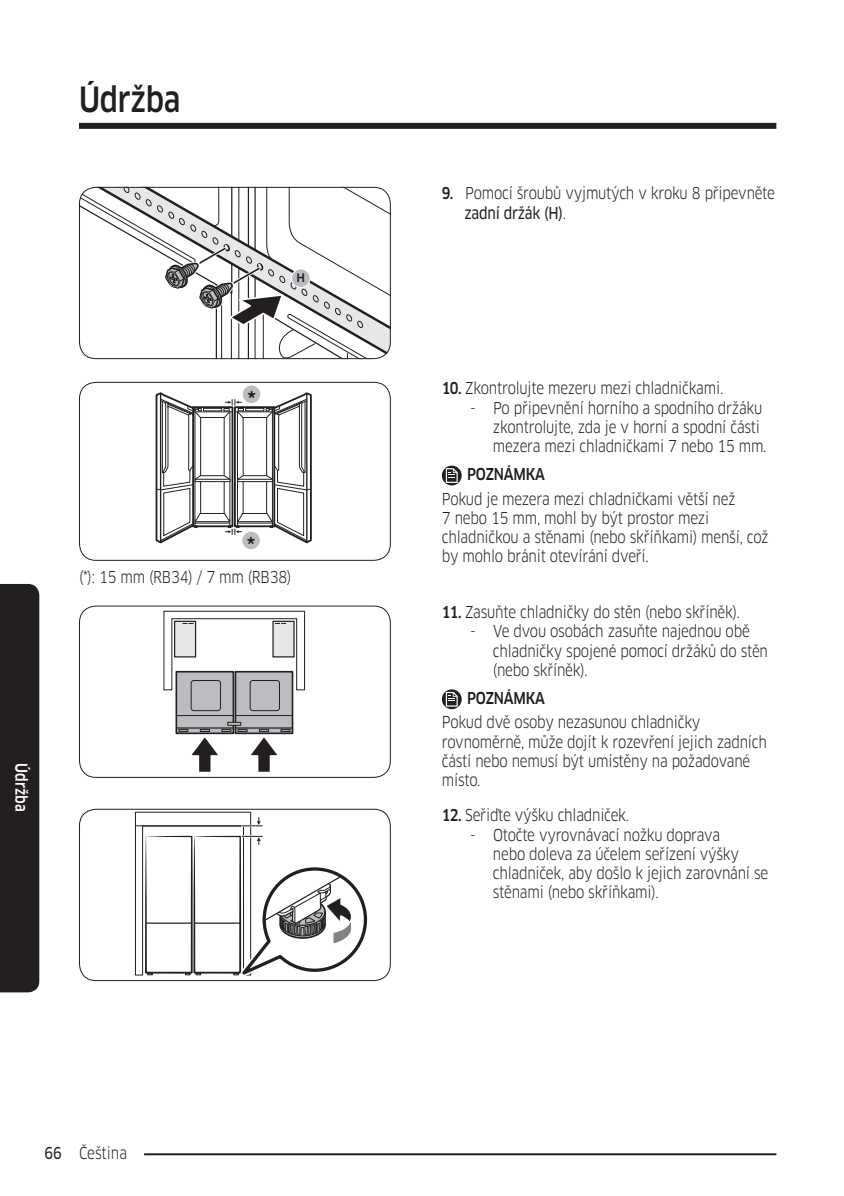
<style>
.page{position:relative;width:844px;height:1196px;background:#fff}
.page>*{position:absolute;margin:0;border:0;box-sizing:border-box;transform-origin:0 0}
.t1{font:500 34px "Samsung Clan Pro";letter-spacing:-.01em;color:#231f20;scale:.85 1}
.image{font:500 23px "Samsung Clan Pro";color:#231f20}
.t2{font:16px/19.2px "Samsung Clan Pro";letter-spacing:-.015em;color:#231f20;scale:.85 1}
.DL_DT_Icon{font:500 16px "Samsung Clan Pro";letter-spacing:-.015em;color:#231f20;scale:.85 1}
.Sidebar{font:500 16px "Samsung Clan Pro";color:#fff;scale:.85 1}
.image-2{font:500 11.4px "Samsung Clan Pro";color:#231f20}
.s1{font-family:"Samsung Clan Pro News"}
.s2{font-weight:500}
</style>
<div class="page">
<div style="left:79px;top:123px;width:697px;height:6px;background:#231f20"></div>
<hr style="left:79px;top:1153px;width:697px;height:2px;background:#231f20">
<div style="left:62px;top:1141px;width:82px;height:20px;background:#fff"></div>
<div style="left:0;top:584px;width:39px;height:408px;background:#231f20"></div>
<svg style="left:79px;top:187px;width:312px;height:172px"></svg>
<div style="left:291px;top:268px;width:20px;height:20px;background:#bcbdc0;border:1px solid #fff;border-radius:50%"></div>
<div style="left:79px;top:187px;width:312px;height:172px;border:1px solid #231f20;border-radius:17px"></div>
<svg style="left:155px;top:392px;width:157px;height:152px"></svg>
<div style="left:241px;top:530px;width:20px;height:20px;background:#bcbdc0;border:1px solid #fff;border-radius:50%"></div>
<div style="left:242px;top:385px;width:19px;height:18px;background:#bcbdc0;border-radius:50%"></div>
<div style="left:242px;top:384px;width:19px;height:20px;border:1px solid #fff;border-radius:50%"></div>
<div style="left:79px;top:382px;width:312px;height:178px;border:1px solid #231f20;border-radius:17px"></div>
<svg style="left:442px;top:465px;width:20px;height:20px"></svg>
<svg style="left:446px;top:468px;width:12px;height:15px"></svg>
<svg style="left:163px;top:610px;width:142px;height:162px"></svg>
<div style="left:79px;top:605px;width:312px;height:172px;border:1px solid #231f20;border-radius:17px"></div>
<svg style="left:442px;top:689px;width:20px;height:20px"></svg>
<svg style="left:446px;top:691px;width:12px;height:15px"></svg>
<svg style="left:135px;top:811px;width:233px;height:165px"></svg>
<div style="left:79px;top:808px;width:312px;height:172px;border:1px solid #231f20;border-radius:17px"></div>
<h1 class="t1" style="left:79px;top:79px;width:121px">Údržba</h1>
<p class="image-2" style="left:297px;top:271px;width:10px">H</p>
<p class="image" style="left:247px;top:387px;width:10px">*</p>
<p class="image" style="left:247px;top:533px;width:10px">*</p>
<p class="t2" style="left:79px;top:567px;width:251px">(*): 15 mm (RB34) / 7 mm (RB38)</p>
<p class="Sidebar" style="left:31px;top:763px;width:59px;rotate:90deg">Údržba</p>
<p class="t2" style="left:44px;top:1143px;width:99px"><span class="s1">66</span> Čeština</p>
<p class="t2" style="left:465px;top:184px;width:367px;text-indent:-23px"><span class="s2">9.</span> Pomocí šroubů vyjmutých v kroku 8 připevněte <span class="s1">zadní držák (H)</span>.</p>
<p class="t2" style="left:442px;top:379px;width:333px"><span class="s2">10.</span> Zkontrolujte mezeru mezi chladničkami.</p>
<p class="t2" style="left:493px;top:398px;width:323px;text-indent:-23px">- Po připevnění horního a spodního držáku zkontrolujte, zda je v horní a spodní části mezera mezi chladničkami 7 nebo 15 mm.</p>
<p class="DL_DT_Icon" style="left:467px;top:464px;width:93px">POZNÁMKA</p>
<p class="t2" style="left:442px;top:489px;width:386px">Pokud je mezera mezi chladničkami větší než<br>7 nebo 15 mm, mohl by být prostor mezi chladničkou a stěnami (nebo skříňkami) menší, což by mohlo bránit otevírání dveří.</p>
<p class="t2" style="left:442px;top:602px;width:352px"><span class="s2">11.</span> Zasuňte chladničky do stěn (nebo skříněk).</p>
<p class="t2" style="left:493px;top:621px;width:325px;text-indent:-23px">- Ve dvou osobách zasuňte najednou obě chladničky spojené pomocí držáků do stěn (nebo skříněk).</p>
<p class="DL_DT_Icon" style="left:467px;top:688px;width:93px">POZNÁMKA</p>
<p class="t2" style="left:442px;top:712px;width:384px">Pokud dvě osoby nezasunou chladničky rovnoměrně, může dojít k rozevření jejich zadních částí nebo nemusí být umístěny na požadované místo.</p>
<p class="t2" style="left:442px;top:805px;width:222px"><span class="s2">12.</span> Seřiďte výšku chladniček.</p>
<p class="t2" style="left:493px;top:825px;width:325px;text-indent:-23px">- Otočte vyrovnávací nožku doprava<br>nebo doleva za účelem seřízení výšky chladniček, aby došlo k jejich zarovnání se stěnami (nebo skříňkami).</p>
</div>
